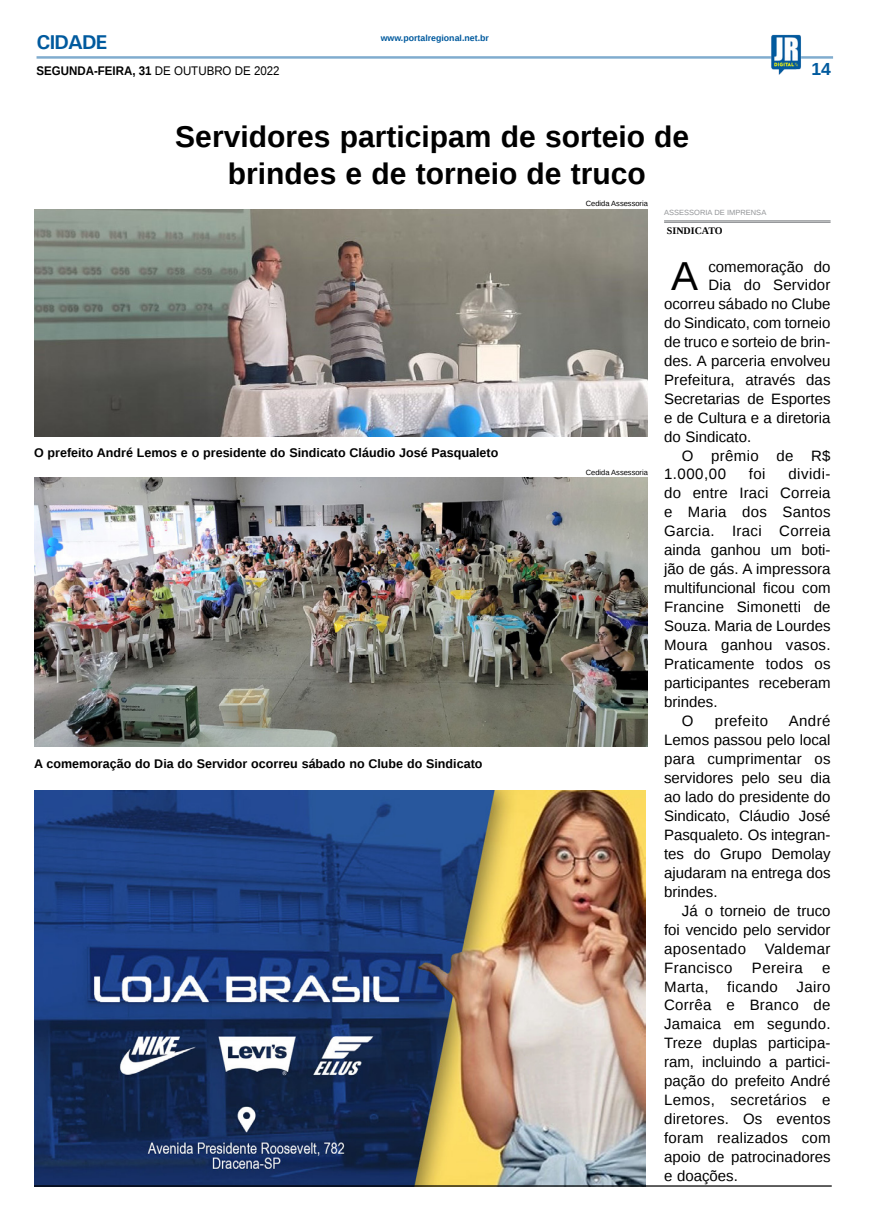
<style>
.page{position:relative;width:869px;height:1223px;background:#fff}
.page>*{position:absolute;margin:0;border:0;box-sizing:border-box;transform-origin:0 0}
.MATÉRIA{font:40.38px "Liberation Sans";color:#000}
.TÍTULO{font:700 30px "Liberation Sans";color:#000}
.TITULO_PG{font:700 20px "Univers";letter-spacing:-.04em;color:#005a9e}
.TÍTULO-2{font:700 17.5px "Liberation Sans";color:#005a9e}
.MATÉRIA-2{font:15px/19px "Liberation Sans";color:#000;text-align:justify}
.MATÉRIA-3{font:15px/19px "Liberation Sans";letter-spacing:.025em;color:#000}
.MATÉRIA-4{font:15px "Liberation Sans";letter-spacing:.03em;color:#000}
.LEGENDA{font:700 12.5px "Liberation Sans";color:#000}
.DATA_PG{font:700 12.5px "Liberation Sans";color:#000;scale:.92 1}
.CRÉDITO_NOME{font:700 10px "Liberation Serif";color:#000}
.DATA_PG-2{font:700 8.75px "Liberation Sans";color:#005a9e}
.CRÉDITO_FOTO{font:7.5px "Liberation Sans";color:#000}
.CRÉDITO_MATÉRIA{font:7.5px "Liberation Sans";color:#939598}
.s1{font-weight:400}
</style>
<div class="page">
<hr style="left:36px;top:56px;width:796px;height:3px;background:#005a9e">
<img style="left:770px;top:35px;width:30px;height:40px">
<img style="left:34px;top:791px;width:611px;height:394px">
<hr style="left:34px;top:1185px;width:797px;height:1px;background:#000">
<img style="left:34px;top:477px;width:613px;height:269px">
<img style="left:34px;top:209px;width:613px;height:227px">
<hr style="left:663px;top:222px;width:167px;height:1px;background:#939598">
<hr style="left:663px;top:220px;width:167px;height:1px;background:#939598">
<p class="TITULO_PG" style="left:36px;top:29px;width:72px">CIDADE</p>
<p class="DATA_PG" style="left:36px;top:62px;width:265px">SEGUNDA-FEIRA, 31 <span class="s1">DE OUTUBRO DE 2022</span></p>
<p class="DATA_PG-2" style="left:380px;top:32px;width:110px">www.portalregional.net.br</p>
<p class="TÍTULO-2" style="left:811px;top:57px;width:21px">14</p>
<p class="TÍTULO" style="left:175px;top:116px;width:515px">Servidores participam de sorteio de</p>
<p class="TÍTULO" style="left:228px;top:153px;width:419px">brindes e de torneio de truco</p>
<p class="CRÉDITO_MATÉRIA" style="left:663px;top:208px;width:104px">ASSESSORIA DE IMPRENSA</p>
<p class="CRÉDITO_NOME" style="left:666px;top:224px;width:57px">SINDICATO</p>
<p class="MATÉRIA" style="left:671px;top:253px;width:28px">A</p>
<p class="MATÉRIA-2" style="left:708px;top:259px;width:124px;line-height:17.5px">comemoração do<br>Dia do Servidor</p>
<p class="MATÉRIA-2" style="left:663px;top:295px;width:168px">ocorreu sábado no Clube do Sindicato, com torneio de truco e sorteio de brin&shy;des. A parceria envolveu Prefeitura, através das Secretarias de Esportes e de Cultura e a diretoria do Sindicato.</p>
<p class="MATÉRIA-3" style="left:663px;top:446px;width:168px;text-indent:18px">O prêmio de R$<br>1.000,00</p>
<p class="CRÉDITO_FOTO" style="left:585px;top:199px;width:64px">Cedida Assessoria</p>
<p class="LEGENDA" style="left:34px;top:444px;width:465px">O prefeito André Lemos e o presidente do Sindicato Cláudio José Pasqualeto</p>
<p class="MATÉRIA-2" style="left:663px;top:465px;width:168px;text-indent:124px">dividi&shy;do entre Iraci Correia e Maria dos Santos Garcia. Iraci Correia ainda ganhou um boti&shy;jão de gás. A impressora multifuncional ficou com Francine Simonetti de Souza. Maria de Lourdes Moura ganhou vasos.<br>Praticamente todos os participantes receberam brindes.</p>
<p class="MATÉRIA-2" style="left:681px;top:712px;width:13px">O</p>
<p class="MATÉRIA-4" style="left:714px;top:712px;width:55px">prefeito</p>
<p class="MATÉRIA-2" style="left:748px;top:465px;width:18px">foi</p>
<p class="CRÉDITO_FOTO" style="left:585px;top:468px;width:64px">Cedida Assessoria</p>
<p class="MATÉRIA-2" style="left:663px;top:712px;width:168px;text-indent:124px">André Lemos passou pelo local para cumprimentar os servidores pelo seu dia ao lado do presidente do Sindicato, Cláudio José Pasqualeto. Os integran&shy;tes do Grupo Demolay ajudaram na entrega dos brindes.</p>
<p class="MATÉRIA-2" style="left:663px;top:901px;width:168px;text-indent:18px">Já o torneio de truco foi vencido pelo servidor aposentado Valdemar Francisco</p>
<p class="LEGENDA" style="left:34px;top:755px;width:449px">A comemoração do Dia do Servidor ocorreu sábado no Clube do Sindicato</p>
<p class="MATÉRIA-3" style="left:751px;top:958px;width:52px">Pereira</p>
<p class="MATÉRIA-2" style="left:663px;top:958px;width:168px;text-indent:158px">e Marta, ficando Jairo Corrêa e Branco de Jamaica em segundo.<br>Treze duplas participa&shy;ram, incluindo a partici&shy;pação do prefeito André Lemos, secretários e diretores. Os eventos foram realizados com apoio de patrocinadores e doações.</p>
</div>
